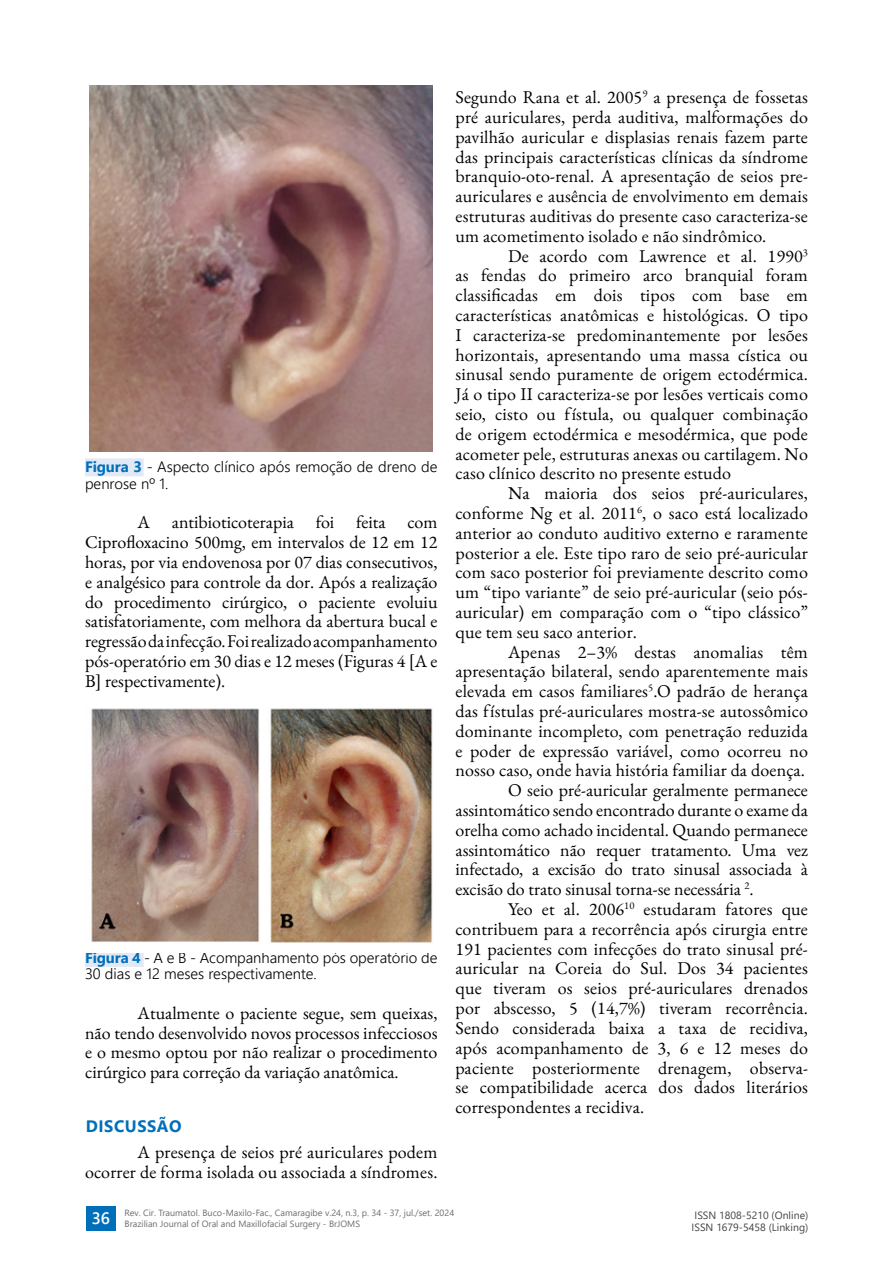
<style>
.page{position:relative;width:893px;height:1263px;background:#fff}
.page>*{position:absolute;margin:0;border:0;box-sizing:border-box;transform-origin:0 0}
.t1{font:18px/19.8px "EB Garamond";letter-spacing:.01em;color:#000;text-align:justify}
.t2{font:700 16.5px "Segoe UI";letter-spacing:.035em;color:#006fba}
.t3{font:600 16.5px "Segoe UI";color:#fff}
.t4{font:300 15px/16.5px "Segoe UI";color:#000}
.t5{font:10.5px/12px "Segoe UI";color:#434343}
.t6{font:9px/10.8px "Segoe UI";color:#6c6d70}
.s1{font-weight:700;color:#006fba}
</style>
<div class="page">
<div style="left:86px;top:1206px;width:29px;height:25px;background:#006fba"></div>
<div style="left:85px;top:458px;width:59px;height:18px;background:#e1e9f6"></div>
<div style="left:85px;top:949px;width:59px;height:18px;background:#e1e9f6"></div>
<img style="left:90px;top:85px;width:343px;height:366px">
<img style="left:85px;top:708px;width:348px;height:244px">
<p class="t4" style="left:85px;top:457px;width:354px"><span class="s1">Figura 3</span> - Aspecto clínico após remoção de dreno de penrose nº 1.</p>
<p class="t1" style="left:85px;top:512px;width:354px;text-indent:53px">A antibioticoterapia foi feita com Ciprofloxacino 500mg, em intervalos de 12 em 12 horas, por via endovenosa por 07 dias consecutivos, e analgésico para controle da dor. Após a realização do procedimento cirúrgico, o paciente evoluiu satisfatoriamente, com melhora da abertura bucal e regressão da infecção. Foi realizado acompanhamento pós-operatório em 30 dias e 12 meses (Figuras 4 [A e B] respectivamente).</p>
<p class="t4" style="left:85px;top:948px;width:354px"><span class="s1">Figura 4</span> - A e B - Acompanhamento pós operatório de<br>30 dias e 12 meses respectivamente.</p>
<p class="t1" style="left:85px;top:1003px;width:354px;text-indent:53px">Atualmente o paciente segue, sem queixas, não tendo desenvolvido novos processos infecciosos e o mesmo optou por não realizar o procedimento cirúrgico para correção da variação anatômica.</p>
<p class="t2" style="left:86px;top:1110px;width:97px">DISCUSSÃO</p>
<p class="t1" style="left:85px;top:1142px;width:354px;text-align:right">A presença de seios pré auriculares podem ocorrer de forma isolada ou associada a síndromes.</p>
<p class="t1" style="left:455px;top:87px;width:354px">Segundo Rana et al. 2005<sup>9</sup> a presença de fossetas pré auriculares, perda auditiva, malformações do pavilhão auricular e displasias renais fazem parte das principais características clínicas da síndrome branquio-oto-renal. A apresentação de seios pre&shy;auriculares e ausência de envolvimento em demais estruturas auditivas do presente caso caracteriza-se um acometimento isolado e não sindrômico.</p>
<p class="t1" style="left:455px;top:246px;width:354px;text-indent:53px">De acordo com Lawrence et al. 1990<sup>3 </sup>as fendas do primeiro arco branquial foram classificadas em dois tipos com base em características anatômicas e histológicas. O tipo I caracteriza-se predominantemente por lesões horizontais, apresentando uma massa cística ou sinusal sendo puramente de origem ectodérmica.<br>Já o tipo II caracteriza-se por lesões verticais como seio, cisto ou fístula, ou qualquer combinação de origem ectodérmica e mesodérmica, que pode acometer pele, estruturas anexas ou cartilagem. No caso clínico descrito no presente estudo</p>
<p class="t1" style="left:455px;top:483px;width:354px;text-indent:53px">Na maioria dos seios pré-auriculares, conforme Ng et al. 2011<sup>6</sup>, o saco está localizado anterior ao conduto auditivo externo e raramente posterior a ele. Este tipo raro de seio pré-auricular com saco posterior foi previamente descrito como um “tipo variante” de seio pré-auricular (seio pós&shy;auricular) em comparação com o “tipo clássico” que tem seu saco anterior.</p>
<p class="t1" style="left:455px;top:642px;width:354px;text-indent:53px">Apenas 2–3% destas anomalias têm apresentação bilateral, sendo aparentemente mais elevada em casos familiares<sup>5</sup>.O padrão de herança das fístulas pré-auriculares mostra-se autossômico dominante incompleto, com penetração reduzida e poder de expressão variável, como ocorreu no nosso caso, onde havia história familiar da doença.</p>
<p class="t1" style="left:455px;top:780px;width:354px;text-indent:53px">O seio pré-auricular geralmente permanece assintomático sendo encontrado durante o exame da orelha como achado incidental. Quando permanece assintomático não requer tratamento. Uma vez infectado, a excisão do trato sinusal associada à excisão do trato sinusal torna-se necessária <sup>2</sup>.</p>
<p class="t1" style="left:455px;top:899px;width:354px;text-indent:53px">Yeo et al. 2006<sup>10</sup> estudaram fatores que contribuem para a recorrência após cirurgia entre 191 pacientes com infecções do trato sinusal pré&shy;auricular na Coreia do Sul. Dos 34 pacientes que tiveram os seios pré-auriculares drenados por abscesso, 5 (14,7%) tiveram recorrência.<br>Sendo considerada baixa a taxa de recidiva, após acompanhamento de 3, 6 e 12 meses do paciente posteriormente drenagem, observa&shy;se compatibilidade acerca dos dados literários correspondentes a recidiva.</p>
<p class="t6" style="left:125px;top:1207px;width:331px">Rev. Cir. Traumatol. Buco-Maxilo-Fac., Camaragibe v.24, n.3, p. 34 - 37, jul./set. 2024<br>Brazilian Journal of Oral and Maxillofacial Surgery - BrJOMS</p>
<p class="t3" style="left:92px;top:1202px;width:20px">36</p>
<p class="t5" style="left:692px;top:1208px;width:118px">ISSN 1808-5210 (Online)<br>ISSN 1679-5458 (Linking)</p>
</div>
